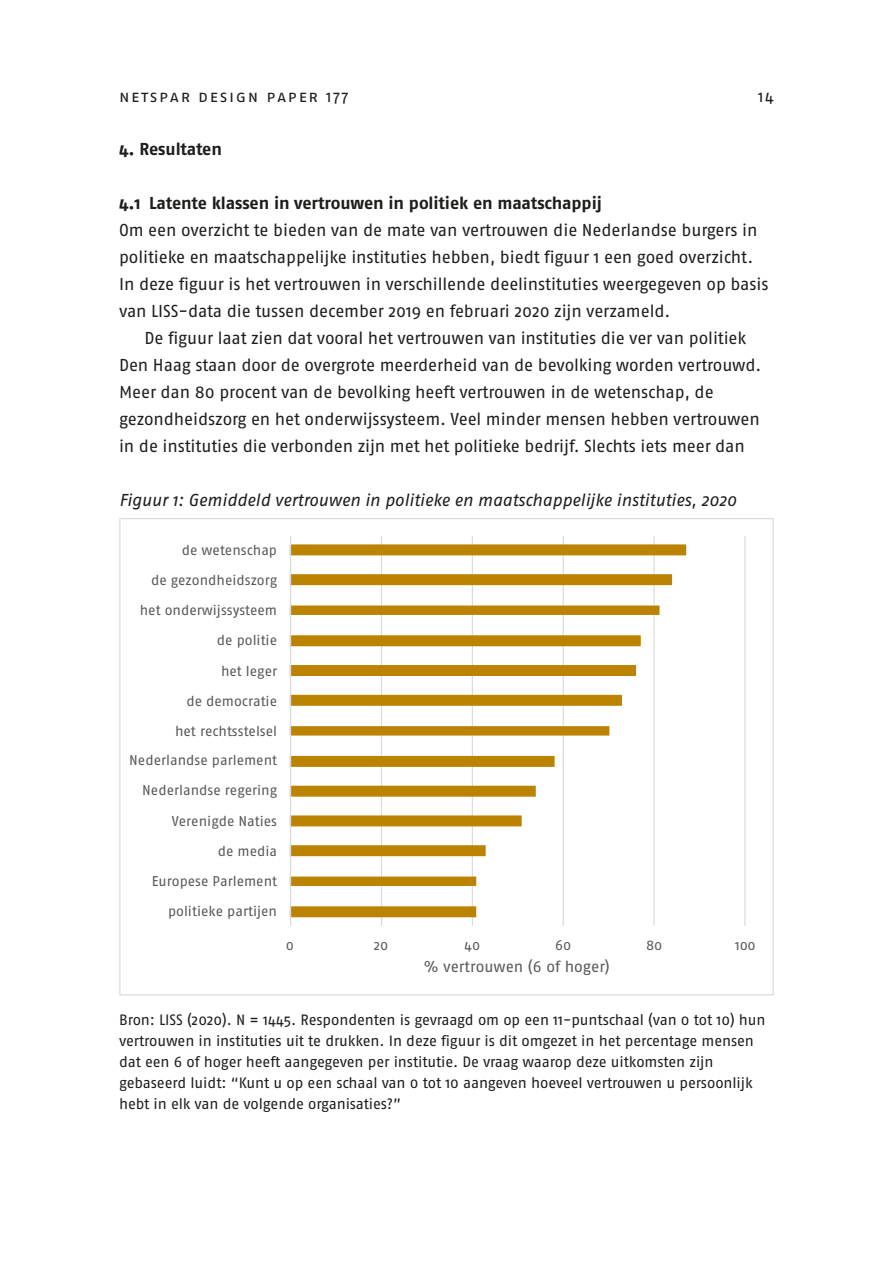
<style>
.page{position:relative;width:893px;height:1263px;background:#fff}
.page>*{position:absolute;margin:0;border:0;box-sizing:border-box;transform-origin:0 0}
.t1{font:17.25px/27px "Fago Pro";letter-spacing:-.005em;color:#1d1d1b}
.t2{font:italic 17.25px "Fago Pro";letter-spacing:-.01em;color:#1d1d1b}
.t3{font:700 17.25px "Fago Pro";letter-spacing:-.01em;color:#1d1d1b}
.t4{font:16.5px "Fago Pro";letter-spacing:.1em;color:#1d1d1b}
.t5{font:15.6px "Fago Pro";color:#585858}
.t6{font:15px/21px "Fago Pro";letter-spacing:-.005em;color:#1d1d1b}
.t7{font:14.1px "Fago Pro";color:#585858}
</style>
<div class="page">
<hr style="left:381px;top:536px;width:1px;height:390px;background:#dadada">
<hr style="left:472px;top:536px;width:1px;height:390px;background:#dadada">
<hr style="left:563px;top:536px;width:1px;height:390px;background:#dadada">
<hr style="left:653px;top:536px;width:2px;height:390px;background:#dadada">
<hr style="left:744px;top:536px;width:1px;height:390px;background:#dadada">
<svg style="left:291px;top:544px;width:395px;height:373px"></svg>
<hr style="left:290px;top:536px;width:1px;height:390px;background:#dadada">
<p class="t4" style="left:119px;top:87px;width:231px">netspar design paper 177</p>
<p class="t4" style="left:758px;top:87px;width:17px">14</p>
<p class="t3" style="left:119px;top:138px;width:104px">4. Resultaten</p>
<p class="t3" style="left:119px;top:192px;width:484px">4.1 Latente klassen in vertrouwen in politiek en maatschappij</p>
<p class="t1" style="left:119px;top:216px;width:651px">Om een overzicht te bieden van de mate van vertrouwen die Nederlandse burgers in politieke en maatschappelijke instituties hebben, biedt figuur 1 een goed overzicht.<br>In deze figuur is het vertrouwen in verschillende deelinstituties weergegeven op basis van LISS-data die tussen december 2019 en februari 2020 zijn verzameld.</p>
<p class="t1" style="left:119px;top:324px;width:644px;text-indent:26px">De figuur laat zien dat vooral het vertrouwen van instituties die ver van politiek Den Haag staan door de overgrote meerderheid van de bevolking worden vertrouwd.<br>Meer dan 80 procent van de bevolking heeft vertrouwen in de wetenschap, de gezondheidszorg en het onderwijssysteem. Veel minder mensen hebben vertrouwen in de instituties die verbonden zijn met het politieke bedrijf. Slechts iets meer dan</p>
<p class="t2" style="left:119px;top:489px;width:619px">Figuur 1: Gemiddeld vertrouwen in politieke en maatschappelijke instituties, 2020</p>
<p class="t7" style="left:182px;top:542px;width:97px">de wetenschap</p>
<p class="t7" style="left:151px;top:572px;width:128px">de gezondheidszorg</p>
<p class="t7" style="left:140px;top:601px;width:139px">het onderwijssysteem</p>
<p class="t7" style="left:217px;top:631px;width:62px">de politie</p>
<p class="t7" style="left:221px;top:663px;width:58px">het leger</p>
<p class="t7" style="left:186px;top:692px;width:92px">de democratie</p>
<p class="t7" style="left:175px;top:722px;width:104px">het rechtsstelsel</p>
<p class="t7" style="left:129px;top:752px;width:149px">Nederlandse parlement</p>
<p class="t7" style="left:142px;top:782px;width:136px">Nederlandse regering</p>
<p class="t7" style="left:172px;top:813px;width:107px">Verenigde Naties</p>
<p class="t7" style="left:218px;top:843px;width:61px">de media</p>
<p class="t7" style="left:152px;top:872px;width:127px">Europese Parlement</p>
<p class="t7" style="left:168px;top:902px;width:111px">politieke partijen</p>
<p class="t7" style="left:286px;top:937px;width:10px">0</p>
<p class="t7" style="left:374px;top:937px;width:16px">20</p>
<p class="t7" style="left:464px;top:937px;width:18px">40</p>
<p class="t7" style="left:555px;top:937px;width:18px">60</p>
<p class="t7" style="left:646px;top:937px;width:18px">80</p>
<p class="t7" style="left:735px;top:937px;width:22px">100</p>
<p class="t5" style="left:424px;top:957px;width:188px">% vertrouwen (6 of hoger)</p>
<p class="t6" style="left:119px;top:1009px;width:648px">Bron: LISS (2020). N = 1445. Respondenten is gevraagd om op een 11-puntschaal (van 0 tot 10) hun vertrouwen in instituties uit te drukken. In deze figuur is dit omgezet in het percentage mensen dat een 6 of hoger heeft aangegeven per institutie. De vraag waarop deze uitkomsten zijn gebaseerd luidt: “Kunt u op een schaal van 0 tot 10 aangeven hoeveel vertrouwen u persoonlijk hebt in elk van de volgende organisaties?”</p>
</div>
